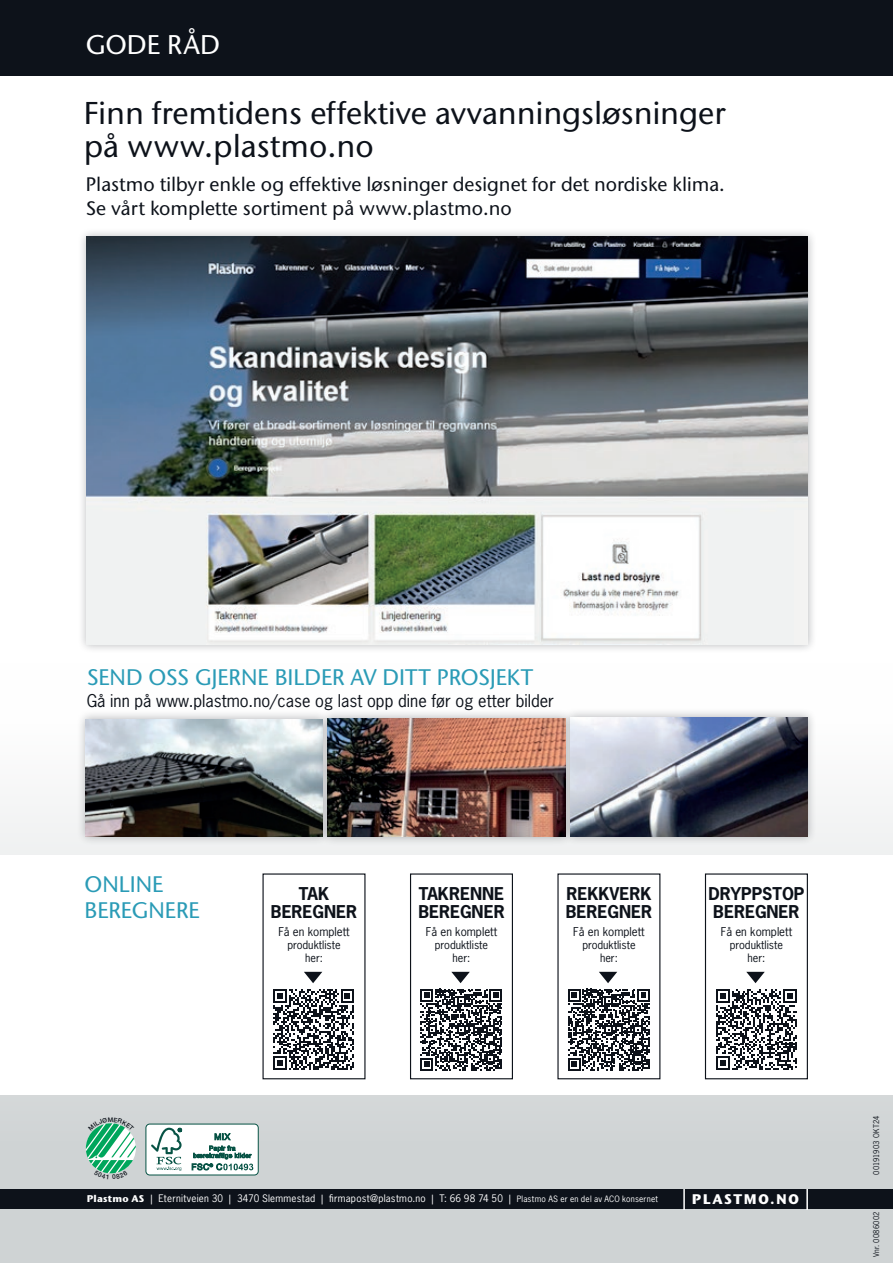
<style>
.page{position:relative;width:893px;height:1263px;background:#fff}
.page>*{position:absolute;margin:0;border:0;box-sizing:border-box;transform-origin:0 0}
.t1{font:500 31.5px/33px "Stone Sans ITC Std";color:#0d121a}
.t2{font:500 27px "Stone Sans ITC Std";color:#fff}
.t3{font:500 22.5px/25.5px "Stone Sans ITC Std";color:#2a9bb6}
.t4{font:500 19.5px/24px "Stone Sans ITC Std";color:#0d121a}
.t5{font:700 16.65px/18.1px "News Gothic Std";color:#0d121a}
.t6{font:16.5px "News Gothic Std";color:#0d121a}
.t7{font:700 13.95px "Stone Sans ITC Std";letter-spacing:.1em;color:#fff}
.t8{font:11.55px "News Gothic Std";color:#0d121a}
.t9{font:10.95px/13.5px "News Gothic Std";color:#0d121a;text-align:center}
.t10{font:9.75px "News Gothic Std";letter-spacing:.025em;color:#fff}
.t11{font:7.5px "News Gothic Std";letter-spacing:.02em;color:#0d121a}
.s1{font-family:"Stone Sans ITC Std";font-weight:700}
.s2{font-size:8.25px}
</style>
<div class="page">
<svg style="left:0;top:806px;width:893px;height:457px;background:#d3d7d8"></svg>
<div style="left:0;top:1189px;width:893px;height:20px;background:#0d121a"></div>
<hr style="left:683px;top:1189px;width:2px;height:20px;background:#fff">
<hr style="left:806px;top:1189px;width:2px;height:20px;background:#fff">
<div style="left:0;top:0;width:893px;height:75px;background:#0d121a"></div>
<div style="left:78px;top:227px;width:739px;height:426px;background:#0d121a;opacity:.3"></div>
<img style="left:87px;top:236px;width:721px;height:408px">
<div style="left:0;top:856px;width:893px;height:239px;background:#fff"></div>
<div style="left:146px;top:1124px;width:112px;height:51px;background:#fff;border-radius:4px"></div>
<div style="left:146px;top:1124px;width:113px;height:51px;border:1px solid #075345;border-radius:4px"></div>
<svg style="left:151px;top:1128px;width:31px;height:43px"></svg>
<svg style="left:192px;top:1133px;width:61px;height:37px"></svg>
<div style="left:77px;top:710px;width:255px;height:136px;background:#0d121a;opacity:.3"></div>
<img style="left:86px;top:719px;width:233px;height:118px">
<div style="left:319px;top:709px;width:255px;height:137px;background:#0d121a;opacity:.3"></div>
<img style="left:328px;top:718px;width:233px;height:119px">
<div style="left:561px;top:708px;width:256px;height:138px;background:#0d121a;opacity:.3"></div>
<img style="left:570px;top:717px;width:238px;height:120px">
<div style="left:410px;top:873px;width:103px;height:206px;background:#fff;border:1px solid #0d121a"></div>
<svg style="left:420px;top:989px;width:82px;height:82px"></svg>
<svg style="left:451px;top:972px;width:19px;height:11px"></svg>
<svg style="left:273px;top:989px;width:81px;height:81px"></svg>
<svg style="left:304px;top:972px;width:18px;height:11px"></svg>
<svg style="left:568px;top:989px;width:82px;height:82px"></svg>
<svg style="left:599px;top:972px;width:18px;height:11px"></svg>
<div style="left:705px;top:873px;width:103px;height:206px;background:#fff;border:1px solid #0d121a"></div>
<svg style="left:716px;top:989px;width:81px;height:81px"></svg>
<svg style="left:746px;top:972px;width:19px;height:11px"></svg>
<svg style="left:86px;top:1117px;width:50px;height:62px"></svg>
<h2 class="t2" style="left:86px;top:28px;width:136px">GODE RÅD</h2>
<h1 class="t1" style="left:84px;top:97px;width:643px">Finn fremtidens effektive avvanningsløsninger på www.plastmo.no</h1>
<p class="t4" style="left:86px;top:172px;width:640px">Plastmo tilbyr enkle og effektive løsninger designet for det nordiske klima.<br>Se vårt komplette sortiment på www.plastmo.no</p>
<p class="t3" style="left:87px;top:664px;width:448px">SEND OSS GJERNE BILDER AV DITT PROSJEKT</p>
<p class="t6" style="left:87px;top:690px;width:469px">Gå inn på www.plastmo.no/case og last opp dine før og etter bilder</p>
<p class="t3" style="left:85px;top:871px;width:117px">ONLINE<br>BEREGNERE</p>
<p class="t5" style="left:271px;top:884px;width:88px;text-align:center">TAK<br>BEREGNER</p>
<p class="t8" style="left:278px;top:924px;width:73px">Få en komplett</p>
<p class="t9" style="left:287px;top:938px;width:55px">produktliste her:</p>
<p class="t5" style="left:418px;top:884px;width:88px">TAKRENNE<br>BEREGNER</p>
<p class="t8" style="left:426px;top:924px;width:73px">Få en komplett</p>
<p class="t9" style="left:435px;top:938px;width:55px">produktliste her:</p>
<p class="t5" style="left:566px;top:884px;width:88px">REKKVERK<br>BEREGNER</p>
<p class="t8" style="left:573px;top:924px;width:73px">Få en komplett</p>
<p class="t9" style="left:582px;top:938px;width:55px">produktliste her:</p>
<p class="t5" style="left:708px;top:884px;width:97px">DRYPPSTOP<br>BEREGNER</p>
<p class="t8" style="left:721px;top:924px;width:73px">Få en komplett</p>
<p class="t9" style="left:730px;top:938px;width:55px">produktliste her:</p>
<p class="t10" style="left:87px;top:1192px;width:573px"><span class="s1">Plastmo AS</span> | Eternitveien 30 | 3470 Slemmestad | firmapost@plastmo.no | T: 66 98 74 50 | <span class="s2">Plastmo AS er en del av ACO konsernet</span></p>
<p class="t7" style="left:692px;top:1190px;width:109px">PLASTMO.NO</p>
<p class="t11" style="left:872px;top:1174px;width:60px;rotate:-90deg">00191903 OKT24</p>
<p class="t11" style="left:872px;top:1257px;width:47px;rotate:-90deg">Vnr. 0086002</p>
</div>
